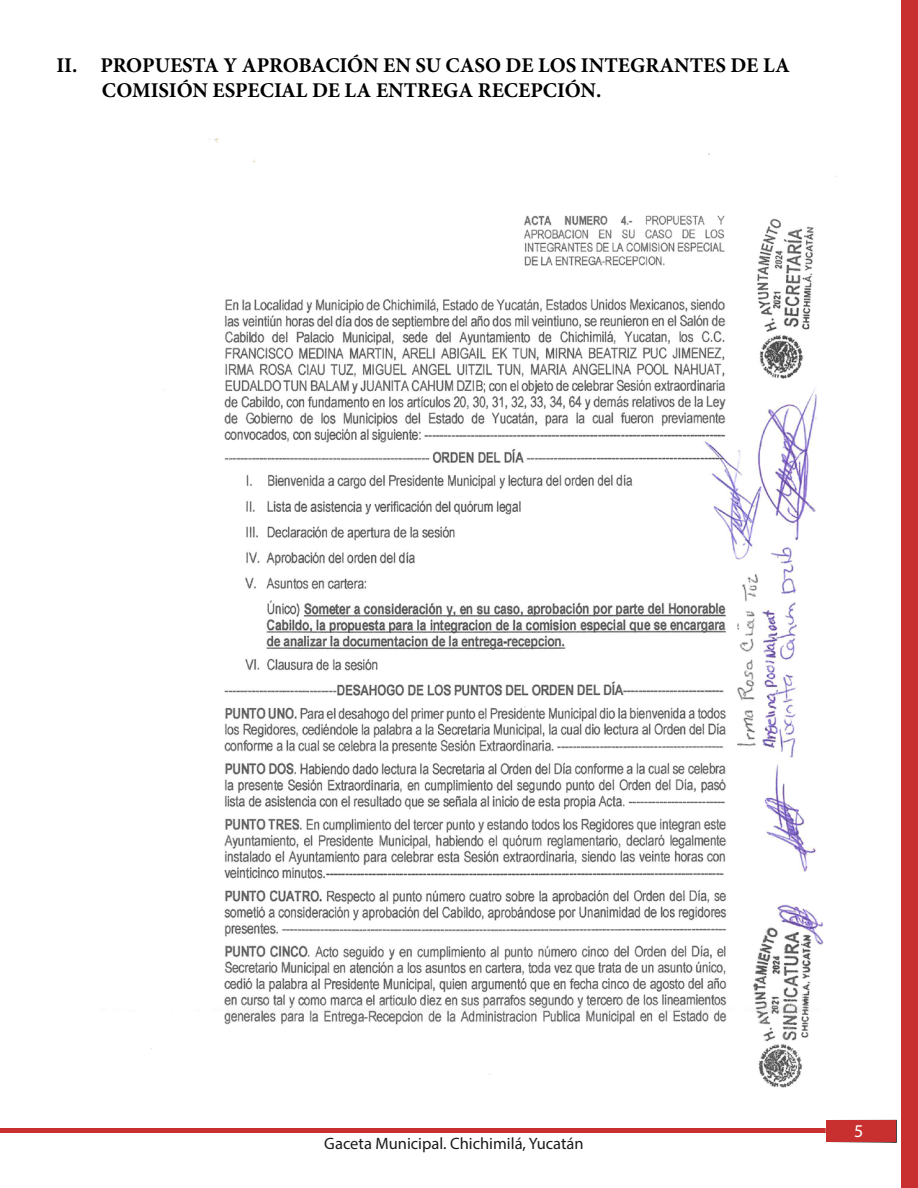
<style>
.page{position:relative;width:918px;height:1188px;background:#fff}
.page>*{position:absolute;margin:0;border:0;box-sizing:border-box;transform-origin:0 0}
.t1{font:700 21px/25.2px "Minion Pro";color:#000}
.t2{font:18px "Myriad Pro";color:#fff}
.t3{font:16.5px "Myriad Pro";color:#000}
</style>
<div class="page">
<div style="left:901px;top:0;width:17px;height:1188px;background:#c7302f"></div>
<div style="left:0;top:1128px;width:864px;height:5px;background:#c7302f"></div>
<div style="left:826px;top:1120px;width:71px;height:23px;background:#c7302f"></div>
<img style="left:151px;top:138px;width:685px;height:950px">
<p class="t1" style="left:102px;top:52px;width:689px;text-indent:-46px">II. PROPUESTA Y APROBACIÓN EN SU CASO DE LOS INTEGRANTES DE LA<br>COMISIÓN ESPECIAL DE LA ENTREGA RECEPCIÓN.</p>
<p class="t3" style="left:324px;top:1133px;width:261px">Gaceta Municipal. Chichimilá, Yucatán</p>
<p class="t2" style="left:854px;top:1119px;width:11px">5</p>
</div>
